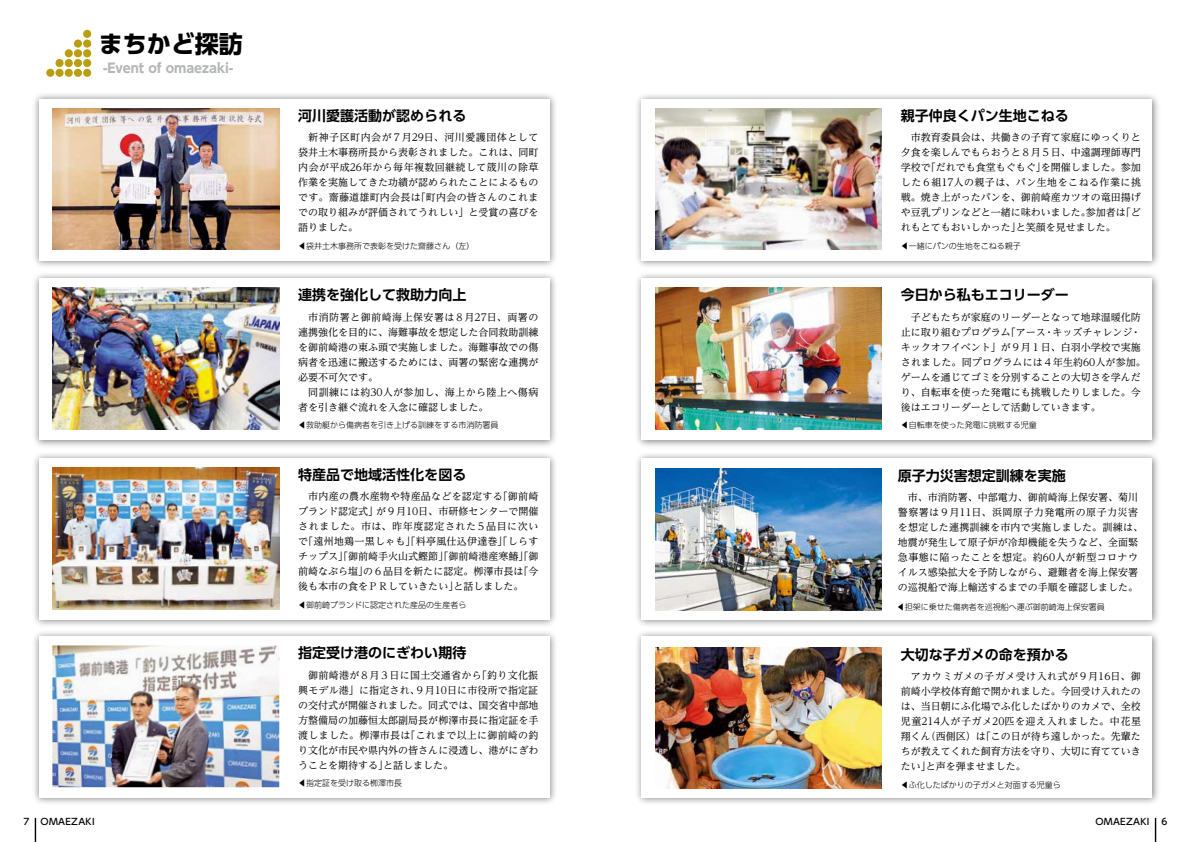
<style>
.page{position:relative;width:1191px;height:842px;background:#fff}
.page>*{position:absolute;margin:0;border:0;box-sizing:border-box;transform-origin:0 0}
.t1{font:700 24px "UD Shin Go Pro";color:#000}
.t2{font:700 14px "UD Shin Go Pro De";color:#000}
.t3{font:700 13px "UD Shin Go Pro";letter-spacing:-.005em;color:#b5b6b6}
.t4{font:10px/15px "UD Reimin Pro";color:#000;text-align:right}
.t5{font:10px/15px "UD Reimin Pro";letter-spacing:.025em;color:#000}
.t6{font:10px "UD Reimin Pro";letter-spacing:.045em;color:#000}
.t7{font:10px "UD Reimin Pro";letter-spacing:.055em;color:#000}
.t8{font:10px "UD Reimin Pro";letter-spacing:.03em;color:#000}
.t9{font:500 9px "UD Shin Go Pro";letter-spacing:.035em;color:#000}
.t10{font:300 8px "UD Shin Go Pro";color:#000}
</style>
<div class="page">
<svg style="left:46px;top:40px;width:45px;height:37px"></svg>
<div style="left:83px;top:30px;width:8px;height:8px;background:#bb9e0f;border-radius:50%"></div>
<div style="left:634px;top:92px;width:526px;height:177px;background:#000;opacity:.5"></div>
<div style="left:641px;top:99px;width:511px;height:161px;background:#fff"></div>
<div style="left:32px;top:629px;width:526px;height:177px;background:#000;opacity:.5"></div>
<div style="left:39px;top:636px;width:510px;height:162px;background:#fff"></div>
<div style="left:634px;top:629px;width:526px;height:177px;background:#000;opacity:.5"></div>
<div style="left:641px;top:636px;width:511px;height:162px;background:#fff"></div>
<div style="left:32px;top:451px;width:526px;height:177px;background:#000;opacity:.5"></div>
<div style="left:39px;top:458px;width:510px;height:162px;background:#fff"></div>
<div style="left:634px;top:451px;width:526px;height:177px;background:#000;opacity:.5"></div>
<div style="left:641px;top:458px;width:511px;height:162px;background:#fff"></div>
<img style="left:52px;top:645px;width:227px;height:142px">
<img style="left:655px;top:469px;width:227px;height:141px">
<img style="left:655px;top:647px;width:227px;height:142px">
<div style="left:32px;top:92px;width:526px;height:177px;background:#000;opacity:.5"></div>
<div style="left:39px;top:99px;width:510px;height:161px;background:#fff"></div>
<img style="left:53px;top:108px;width:226px;height:142px">
<img style="left:655px;top:108px;width:227px;height:142px">
<div style="left:32px;top:272px;width:526px;height:176px;background:#000;opacity:.5"></div>
<div style="left:39px;top:279px;width:510px;height:161px;background:#fff"></div>
<img style="left:52px;top:288px;width:227px;height:141px">
<div style="left:634px;top:272px;width:526px;height:176px;background:#000;opacity:.5"></div>
<div style="left:641px;top:279px;width:511px;height:161px;background:#fff"></div>
<img style="left:655px;top:288px;width:226px;height:141px">
<img style="left:52px;top:467px;width:227px;height:142px">
<svg style="left:35px;top:818px;width:1px;height:24px"></svg>
<hr style="left:1154px;top:818px;width:2px;height:24px;background:#000">
<h1 class="t1" style="left:99px;top:24px;width:145px">まちかど探訪</h1>
<h3 class="t3" style="left:103px;top:57px;width:132px">-Event of omaezaki-</h3>
<p class="t9" style="left:23px;top:814px;width:7px">7</p>
<p class="t9" style="left:41px;top:814px;width:56px">OMAEZAKI</p>
<h2 class="t2" style="left:298px;top:104px;width:169px">河川愛護活動が認められる</h2>
<p class="t4" style="left:298px;top:130px;width:242px">新神子区町内会が７月29日、河川愛護団体として袋井土木事務所長から表彰されました。これは、同町内会が平成26年から毎年複数回継続して筬川の除草作業を実施してきた功績が認められたことによるもの「町内会の皆さんのこれま</p>
<p class="t4" style="left:298px;top:190px;width:241px;text-align:left">です。齋藤道雄町内会長は<br>での取り組みが評価されてうれしい」と受賞の喜びを語りました。</p>
<p class="t10" style="left:298px;top:239px;width:177px">◀袋井土木事務所で表彰を受けた齋藤さん（左(</p>
<h2 class="t2" style="left:298px;top:283px;width:169px">連携を強化して救助力向上</h2>
<p class="t4" style="left:298px;top:309px;width:242px;text-align:justify;text-indent:10px">市消防署と御前崎海上保安署は８月27日、両署の連携強化を目的に、海難事故を想定した合同救助訓練を御前崎港の東ふ頭で実施しました。海難事故での傷病者を迅速に搬送するためには、両署の緊密な連携が必要不可欠です。</p>
<p class="t4" style="left:298px;top:384px;width:241px;text-align:left;text-indent:10px">同訓練には約30人が参加し、海上から陸上へ傷病者を引き継ぐ流れを入念に確認しました。</p>
<p class="t10" style="left:298px;top:419px;width:201px">◀救助艇から傷病者を引き上げる訓練をする市消防署員</p>
<h2 class="t2" style="left:298px;top:463px;width:169px">特産品で地域活性化を図る</h2>
<p class="t4" style="left:497px;top:489px;width:42px">「御前崎</p>
<p class="t5" style="left:376px;top:489px;width:164px;text-indent:-68px">市内産の農水産物や特産品などを認定する<br>が９月10日、市研修センターで開催</p>
<p class="t4" style="left:298px;top:504px;width:81px">ブランド認定式」</p>
<p class="t7" style="left:298px;top:518px;width:242px">されました。市は、昨年度認定された５品目に次い</p>
<p class="t5" style="left:298px;top:534px;width:241px">「で遠州地鶏一黒しゃも」「料亭風仕込伊達巻」「しらす</p>
<p class="t4" style="left:298px;top:549px;width:241px">チップス」「御前崎手火山式鰹節」「御前崎港産寒鰆」「御</p>
<p class="t4" style="left:518px;top:564px;width:21px">「今</p>
<p class="t4" style="left:298px;top:564px;width:226px">前崎なぶら塩の」６品目を新たに認定。栁澤市長はと話しました。</p>
<p class="t4" style="left:298px;top:579px;width:161px">後も本市の食をＰＲしていきたい」</p>
<p class="t10" style="left:298px;top:599px;width:169px">◀御前崎ブランドに認定された産品の生産者ら</p>
<h2 class="t2" style="left:298px;top:641px;width:169px">指定受け港のにぎわい期待</h2>
<p class="t8" style="left:308px;top:667px;width:175px">御前崎港が８月３日に国土交通省から</p>
<p class="t4" style="left:298px;top:682px;width:241px">興モデル港」に指定され９、月10日に市役所で指定証</p>
<p class="t4" style="left:298px;top:697px;width:241px">の交付式が開催されました。同式では、国交省中部地</p>
<p class="t4" style="left:298px;top:712px;width:241px">方整備局の加藤恒太郎副局長が栁澤市長に指定証を手</p>
<p class="t5" style="left:405px;top:727px;width:134px">「これまで以上に御前崎の釣</p>
<p class="t4" style="left:477px;top:667px;width:63px">「釣り文化振</p>
<p class="t5" style="left:298px;top:727px;width:114px">渡しました。栁澤市長は</p>
<p class="t4" style="left:298px;top:742px;width:241px">り文化が市民や県内外の皆さんに浸透し、港がにぎわ</p>
<p class="t4" style="left:383px;top:757px;width:71px">と話しました。</p>
<p class="t4" style="left:298px;top:757px;width:91px">うことを期待する」</p>
<p class="t10" style="left:298px;top:777px;width:105px">◀指定証を受け取る栁澤市長</p>
<h2 class="t2" style="left:901px;top:104px;width:169px">親子仲良くパン生地こねる</h2>
<p class="t4" style="left:901px;top:130px;width:241px">市教育委員会は、共働きの子育て家庭にゆっくりと夕食を楽しんでもらおうと８月５日、中遠調理師専門を開催しました。参加</p>
<p class="t4" style="left:926px;top:160px;width:121px">「だれでも食堂もぐもぐ」</p>
<p class="t4" style="left:901px;top:160px;width:31px">学校で</p>
<p class="t6" style="left:901px;top:174px;width:242px">した６組17人の親子は、パン生地をこねる作業に挑</p>
<p class="t4" style="left:901px;top:190px;width:241px">戦。焼き上がったパンを、御前崎産カツオの竜田揚げ</p>
<p class="t4" style="left:1121px;top:205px;width:21px">「ど</p>
<p class="t4" style="left:1016px;top:205px;width:101px;text-align:left;text-indent:-115px">や豆乳プリンなどと一緒に味わいました。<br>と笑顔を見せました。</p>
<p class="t4" style="left:1086px;top:205px;width:41px">参加者は</p>
<p class="t4" style="left:901px;top:220px;width:121px">れもとてもおいしかった」</p>
<p class="t10" style="left:901px;top:239px;width:121px">◀一緒にパンの生地をこねる親子</p>
<h2 class="t2" style="left:901px;top:283px;width:169px">今日から私もエコリーダー</h2>
<p class="t4" style="left:911px;top:309px;width:231px">子どもたちが家庭のリーダーとなって地球温暖化防・</p>
<p class="t4" style="left:901px;top:324px;width:246px;text-align:left">止に取り組むプログラム<br>キックオフイベント」が９月１日、白羽小学校で実施されました。同プログラムには４年生約60人が参加。ゲームを通じてゴミを分別することの大切さを学んだり、自転車を使った発電にも挑戦したりしました。今後はエコリーダーとして活動していきます。</p>
<p class="t4" style="left:1052px;top:324px;width:81px">キッズチャレンジ</p>
<p class="t4" style="left:1006px;top:324px;width:41px">「アース</p>
<p class="t4" style="left:1044px;top:324px;width:11px">・</p>
<p class="t10" style="left:901px;top:419px;width:137px">◀自転車を使った発電に挑戦する児童</p>
<h2 class="t2" style="left:898px;top:464px;width:169px">原子力災害想定訓練を実施</h2>
<p class="t4" style="left:898px;top:490px;width:247px;text-align:center">市、市消防署、中部電力、御前崎海上保安署、菊川<br>警察署は９月11日、浜岡原子力発電所の原子力災害を想定した連携訓練を市内で実施しました。訓練は、地震が発生して原子炉が冷却機能を失うなど、全面緊急事態に陥ったことを想定。約60人が新型コロナウイルス感染拡大を予防しながら、避難者を海上保安署の巡視船で海上輸送するまでの手順を確認しました。</p>
<p class="t10" style="left:896px;top:600px;width:210px">◀担架に乗せた傷病者を巡視船へ運ぶ御前崎海上保安署員</p>
<h2 class="t2" style="left:901px;top:643px;width:169px">大切な子ガメの命を預かる</h2>
<p class="t4" style="left:901px;top:669px;width:242px">アカウミガメの子ガメ受け入れ式が９月16日、御前崎小学校体育館で開かれました。今回受け入れたのは、当日朝にふ化場でふ化したばかりのカメで、全校児童214人が子ガメ20匹を迎え入れました。中花星（西側区）「はこの日が待ち遠しかった。先輩た</p>
<p class="t4" style="left:901px;top:729px;width:31px">翔くん</p>
<p class="t4" style="left:901px;top:744px;width:242px">ちが教えてくれた飼育方法を守り、大切に育てていき</p>
<p class="t4" style="left:926px;top:759px;width:101px">と声を弾ませました。</p>
<p class="t4" style="left:901px;top:759px;width:31px">たい」</p>
<p class="t10" style="left:901px;top:778px;width:161px">◀ふ化したばかりの子ガメと対面する児童ら</p>
<p class="t9" style="left:1095px;top:814px;width:56px">OMAEZAKI</p>
<p class="t9" style="left:1161px;top:814px;width:7px">6</p>
</div>
